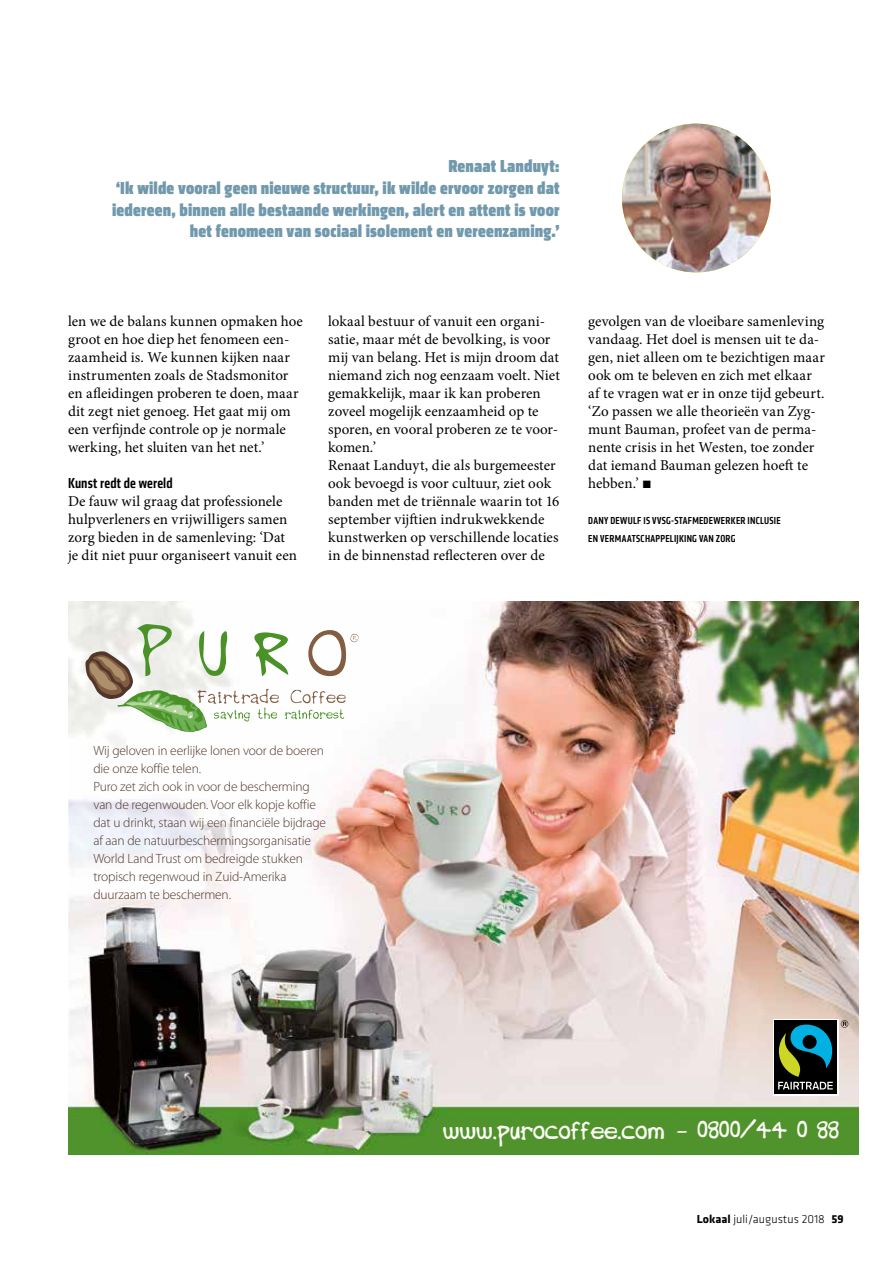
<style>
.page{position:relative;width:893px;height:1263px;background:#fff}
.page>*{position:absolute;margin:0;border:0;box-sizing:border-box;transform-origin:0 0}
.t1{font:700 28.5px "Puro Coffee";letter-spacing:-.025em;color:#fbf9f5}
.t2{font:900 condensed 18px/21.6px "Klavika Display";letter-spacing:.01em;color:#7199ad;text-align:right}
.t3{font:15px/18px "Minion Pro";color:#000}
.t4{font:500 15px "Klavika Condensed";letter-spacing:.01em;color:#000}
.t5{font:300 13.5px/18px "Myriad Pro";letter-spacing:-.01em;color:#51362b}
.t6{font:300 12px "Klavika";letter-spacing:.005em;color:#000}
.t7{font:500 10.5px/18px "Klavika Condensed";letter-spacing:.025em;color:#000}
.s1{font-family:"Klavika";font-weight:700}
.s2{font-weight:700}
</style>
<div class="page">
<img style="left:68px;top:602px;width:791px;height:553px">
<div style="left:773px;top:1019px;width:65px;height:76px;background:#fff"></div>
<svg style="left:841px;top:1020px;width:7px;height:8px"></svg>
<div style="left:774px;top:1020px;width:63px;height:74px;background:#000"></div>
<svg style="left:778px;top:1024px;width:55px;height:65px"></svg>
<svg style="left:85px;top:624px;width:273px;height:108px"></svg>
<img style="left:622px;top:124px;width:149px;height:148px;border-radius:74px">
<p class="t2" style="left:112px;top:156px;width:449px">Renaat Landuyt:<br>‘Ik wilde vooral geen nieuwe structuur, ik wilde ervoor zorgen dat iedereen, binnen alle bestaande werkingen, alert en attent is voor het fenomeen van sociaal isolement en vereenzaming.’</p>
<p class="t3" style="left:68px;top:313px;width:236px">len we de balans kunnen opmaken hoe groot en hoe diep het fenomeen een&shy;zaamheid is. We kunnen kijken naar instrumenten zoals de Stadsmonitor en afleidingen proberen te doen, maar dit zegt niet genoeg. Het gaat mij om een verfijnde controle op je normale werking, het sluiten van het net.’</p>
<p class="t4" style="left:68px;top:474px;width:106px">Kunst redt de wereld</p>
<p class="t3" style="left:68px;top:493px;width:230px">De fauw wil graag dat professionele hulpverleners en vrijwilligers samen zorg bieden in de samenleving: ‘Dat je dit niet puur organiseert vanuit een</p>
<p class="t3" style="left:328px;top:313px;width:233px">lokaal bestuur of vanuit een organi&shy;satie, maar mét de bevolking, is voor mij van belang. Het is mijn droom dat niemand zich nog eenzaam voelt. Niet gemakkelijk, maar ik kan proberen zoveel mogelijk eenzaamheid op te sporen, en vooral proberen ze te voor&shy;komen.’<br>Renaat Landuyt, die als burgemeester ook bevoegd is voor cultuur, ziet ook banden met de triënnale waarin tot 16 september vijftien indrukwekkende kunstwerken op verschillende locaties in de binnenstad reflecteren over de</p>
<p class="t3" style="left:588px;top:313px;width:238px">gevolgen van de vloeibare samenleving vandaag. Het doel is mensen uit te da&shy;gen, niet alleen om te bezichtigen maar ook om te beleven en zich met elkaar af te vragen wat er in onze tijd gebeurt. ‘Zo passen we alle theorieën van Zyg&shy;munt Bauman, profeet van de perma&shy;nente crisis in het Westen, toe zonder dat iemand Bauman gelezen hoeft te hebben.’ <span class="s1">•</span></p>
<p class="t7" style="left:588px;top:512px;width:194px">DANY DEWULF IS VVSG-STAFMEDEWERKER INCLUSIE<br>EN VERMAATSCHAPPELIJKING VAN ZORG</p>
<p class="t5" style="left:93px;top:741px;width:234px">Wij geloven in eerlijke lonen voor de boeren die onze koffie telen.<br>Puro zet zich ook in voor de bescherming van de regenwouden. Voor elk kopje koffie dat u drinkt, staan wij een financiële bijdrage af aan de natuurbeschermingsorganisatie World Land Trust om bedreigde stukken tropisch regenwoud in Zuid-Amerika duurzaam te beschermen.</p>
<h1 class="t1" style="left:442px;top:1112px;width:398px">www.purocoffee.com - 0800/44 0 88</h1>
<p class="t6" style="left:697px;top:1212px;width:149px"><span class="s2">Lokaal</span> juli/augustus 2018 <span class="s2">59</span></p>
</div>
